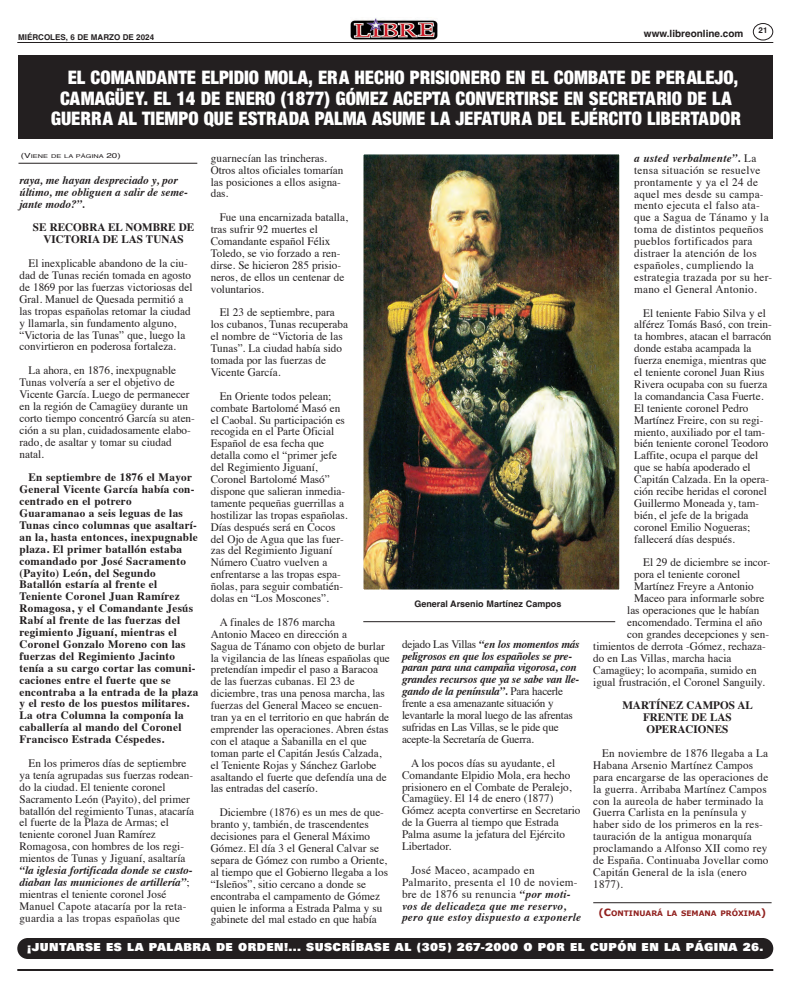
<style>
.page{position:relative;width:792px;height:990px;background:#fff}
.page>*{position:absolute;margin:0;border:0;box-sizing:border-box;transform-origin:0 0}
.t1{font:20px "Sans Black Condensed DTC";color:#fff}
.t2{font:12px "Univers Ultra Bold DTC";letter-spacing:.035em;color:#fff}
.t3{font:11.4px/11.9px "Times";color:#231f20}
.t4{font:700 11.4px/11.9px "Times";letter-spacing:.025em;color:#231f20}
.t5{font:11.4px/11.9px "Times";letter-spacing:.025em;color:#231f20}
.t6{font:11.4px/11.9px "Times";letter-spacing:-.02em;color:#231f20}
.t7{font:11.4px/11.9px "Times";letter-spacing:.02em;color:#231f20}
.t8{font:700 11.4px/11.9px "Times";color:#231f20;text-align:center}
.t9{font:italic 700 11.4px/11.9px "Times";color:#231f20}
.t10{font:700 10px "Helvetica";color:#231f20}
.t11{font:700 9px "Helvetica";color:#231f20}
.t12{font:700 8px "Helvetica";color:#231f20}
.t13{font:700 7.5px "Verdana";color:#91211f}
.t14{font:5.2px "Helvetica";color:#231f20;scale:1.41 1}
.s1{font-size:7px}
.s2{font-weight:700;font-style:italic}
.s3{font-size:10px}
</style>
<div class="page">
<hr style="left:17px;top:969px;width:756px;height:2px;background:#231f20">
<hr style="left:17px;top:42px;width:756px;height:1px;background:#231f20">
<img style="left:350px;top:18px;width:88px;height:22px">
<svg style="left:753px;top:23px;width:20px;height:18px"></svg>
<div style="left:17px;top:938px;width:756px;height:21px;background:#231f20;border-radius:10px"></div>
<hr style="left:593px;top:902px;width:179px;height:1px;background:#231f20">
<hr style="left:19px;top:163px;width:178px;height:1px;background:#231f20">
<img style="left:364px;top:155px;width:254px;height:434px">
<div style="left:360px;top:151px;width:262px;height:442px;border:3px solid #fff"></div>
<div style="left:19px;top:55px;width:754px;height:84px;background:#231f20"></div>
<hr style="left:363px;top:621px;width:252px;height:1px;background:#231f20">
<p class="t12" style="left:18px;top:34px;width:137px">MIÉRCOLES, 6 DE MARZO DE 2024</p>
<p class="t10" style="left:644px;top:29px;width:101px">www.libreonline.com</p>
<p class="t12" style="left:759px;top:27px;width:10px">21</p>
<h1 class="t1" style="left:68px;top:71px;width:672px">EL COMANDANTE ELPIDIO MOLA, ERA HECHO PRISIONERO EN EL COMBATE DE PERALEJO,</h1>
<h1 class="t1" style="left:60px;top:91px;width:673px">CAMAGÜEY. EL 14 DE ENERO (1877) GÓMEZ ACEPTA CONVERTIRSE EN SECRETARIO DE LA</h1>
<h1 class="t1" style="left:51px;top:112px;width:691px">GUERRA AL TIEMPO QUE ESTRADA PALMA ASUME LA JEFATURA DEL EJÉRCITO LIBERTADOR</h1>
<p class="t14" style="left:21px;top:154px;width:72px"><span class="s1">(V</span>IENE DE LA PÁGINA <span class="s1">20)</span></p>
<p class="t9" style="left:20px;top:175px;width:170px">raya, me hayan despreciado y, por último, me obliguen a salir de seme&shy;jante modo?”.</p>
<p class="t8" style="left:33px;top:223px;width:163px">SE RECOBRA EL NOMBRE DE<br>VICTORIA DE LAS TUNAS</p>
<p class="t3" style="left:20px;top:258px;width:174px;text-indent:9px">El inexplicable abandono de la ciu&shy;dad de Tunas recién tomada en agosto de 1869 por las fuerzas victoriosas del Gral. Manuel de Quesada permitió a las tropas españolas retomar la ciudad y llamarla, sin fundamento alguno, “Victoria de las Tunas” que, luego la convirtieron en poderosa fortaleza.</p>
<p class="t3" style="left:20px;top:365px;width:177px;text-indent:9px">La ahora, en 1876, inexpugnable<br>Tunas volvería a ser el objetivo de<br>Vicente García. Luego de permanecer en la región de Camagüey durante un corto tiempo concentró García su aten&shy;ción a su plan, cuidadosamente elabo&shy;rado, de asaltar y tomar su ciudad natal.</p>
<p class="t4" style="left:20px;top:473px;width:180px;text-indent:9px">En septiembre de 1876 el Mayor<br>General Vicente García había con&shy;centrado en el potrero<br>Guaramanao a seis leguas de las<br>Tunas cinco columnas que asaltarí&shy;an la, hasta entonces, inexpugnable plaza. El primer batallón estaba comandado por José Sacramento (Payito) León, del Segundo<br>Batallón estaría al frente el<br>Teniente Coronel Juan Ramírez<br>Romagosa, y el Comandante Jesús<br>Rabí al frente de las fuerzas del regimiento Jiguaní, mientras el<br>Coronel Gonzalo Moreno con las fuerzas del Regimiento Jacinto tenía a su cargo cortar las comuni&shy;caciones entre el fuerte que se encontraba a la entrada de la plaza y el resto de los puestos militares.<br>La otra Columna la componía la caballería al mando del Coronel<br>Francisco Estrada Céspedes.</p>
<p class="t3" style="left:20px;top:758px;width:176px;text-indent:9px">En los primeros días de septiembre ya tenía agrupadas sus fuerzas rodean&shy;do la ciudad. El teniente coronel Sacramento León (Payito), del primer batallón del regimiento Tunas, atacaría el fuerte de la Plaza de Armas; el teniente coronel Juan Ramírez Romagosa, con hombres de los regi&shy;mientos de Tunas y Jiguaní, asaltaría</p>
<p class="t7" style="left:20px;top:865px;width:175px"><span class="s2">“la iglesia fortificada donde se custo&shy;diaban las municiones de artillería”</span>; mientras el teniente coronel José Manuel Capote atacaría por la reta&shy;guardia a las tropas españolas que</p>
<p class="t3" style="left:211px;top:153px;width:134px">guarnecían las trincheras.<br>Otros altos oficiales tomarían las posiciones a ellos asigna&shy;das.</p>
<p class="t3" style="left:211px;top:212px;width:139px;text-indent:9px">Fue una encarnizada batalla, tras sufrir 92 muertes el<br>Comandante español Félix<br>Toledo, se vio forzado a ren&shy;dirse. Se hicieron 285 prisio&shy;neros, de ellos un centenar de voluntarios.</p>
<p class="t3" style="left:211px;top:308px;width:139px;text-indent:9px">El 23 de septiembre, para los cubanos, Tunas recuperaba el nombre de “Victoria de las<br>Tunas”. La ciudad había sido tomada por las fuerzas de<br>Vicente García.</p>
<p class="t3" style="left:211px;top:391px;width:138px;text-indent:9px">En Oriente todos pelean; combate Bartolomé Masó en el Caobal. Su participación es recogida en el Parte Oficial<br>Español de esa fecha que detalla como el “primer jefe del Regimiento Jiguaní,<br>Coronel Bartolomé Masó” dispone que salieran inmedia&shy;tamente pequeñas guerrillas a hostilizar las tropas españolas.<br>Días después será en Cocos del Ojo de Agua que las fuer&shy;zas del Regimiento Jiguaní<br>Número Cuatro vuelven a enfrentarse a las tropas espa&shy;ñolas, para seguir combatién&shy;dolas en “Los Moscones”.</p>
<p class="t3" style="left:211px;top:617px;width:181px;text-indent:9px">A finales de 1876 marcha<br>Antonio Maceo en dirección a<br>Sagua de Tánamo con objeto de burlar la vigilancia de las líneas españolas que pretendían impedir el paso a Baracoa de las fuerzas cubanas. El 23 de diciembre, tras una penosa marcha, las fuerzas del General Maceo se encuen&shy;tran ya en el territorio en que habrán de emprender las operaciones. Abren éstas con el ataque a Sabanilla en el que toman parte el Capitán Jesús Calzada, el Teniente Rojas y Sánchez Garlobe asaltando el fuerte que defendía una de las entradas del caserío.</p>
<p class="t3" style="left:211px;top:807px;width:179px;text-indent:9px">Diciembre (1876) es un mes de que&shy;branto y, también, de trascendentes decisiones para el General Máximo Gómez. El día 3 el General Calvar se separa de Gómez con rumbo a Oriente, al tiempo que el Gobierno llegaba a los “Isleños”, sitio cercano a donde se encontraba el campamento de Gómez quien le informa a Estrada Palma y su gabinete del mal estado en que había</p>
<p class="t11" style="left:414px;top:600px;width:148px">General Arsenio Martínez Campos</p>
<p class="t6" style="left:402px;top:639px;width:179px">dejado Las Villas <span class="s2">“en los momentos más peligrosos en que los españoles se pre&shy;paran para una campaña vigorosa, con grandes recursos que ya se sabe van lle&shy;gando de la península”.</span> Para hacerle frente a esa amenazante situación y levantarle la moral luego de las afrentas sufridas en Las Villas, se le pide que acepte-la Secretaría de Guerra.</p>
<p class="t3" style="left:402px;top:758px;width:180px;text-indent:9px">A los pocos días su ayudante, el<br>Comandante Elpidio Mola, era hecho prisionero en el Combate de Peralejo,<br>Camagüey. El 14 de enero (1877)<br>Gómez acepta convertirse en Secretario de la Guerra al tiempo que Estrada<br>Palma asume la jefatura del Ejército<br>Libertador.</p>
<p class="t5" style="left:402px;top:865px;width:181px;text-indent:9px">José Maceo, acampado en<br>Palmarito, presenta el 10 de noviem&shy;bre de 1876 su renuncia <span class="s2">“por moti&shy;vos de delicadeza que me reservo, pero que estoy dispuesto a exponerle</span></p>
<p class="t5" style="left:634px;top:153px;width:140px"><span class="s2">a usted verbalmente”.</span> La tensa situación se resuelve prontamente y ya el 24 de aquel mes desde su campa&shy;mento ejecuta el falso ata&shy;que a Sagua de Tánamo y la toma de distintos pequeños pueblos fortificados para distraer la atención de los españoles, cumpliendo la estrategia trazada por su her&shy;mano el General Antonio.</p>
<p class="t3" style="left:634px;top:308px;width:139px;text-indent:9px">El teniente Fabio Silva y el alférez Tomás Basó, con trein&shy;ta hombres, atacan el barracón donde estaba acampada la fuerza enemiga, mientras que el teniente coronel Juan Rius<br>Rivera ocupaba con su fuerza la comandancia Casa Fuerte.<br>El teniente coronel Pedro<br>Martínez Freire, con su regi&shy;miento, auxiliado por el tam&shy;bién teniente coronel Teodoro<br>Laffite, ocupa el parque del que se había apoderado el<br>Capitán Calzada. En la opera&shy;ción recibe heridas el coronel<br>Guillermo Moneada y, tam&shy;bién, el jefe de la brigada coronel Emilio Nogueras; fallecerá días después.</p>
<p class="t3" style="left:643px;top:558px;width:129px">El 29 de diciembre se incor-</p>
<p class="t3" style="left:634px;top:570px;width:108px">pora el teniente coronel</p>
<p class="t3" style="left:634px;top:581px;width:121px">Martínez Freyre a Antonio</p>
<p class="t3" style="left:634px;top:593px;width:132px">Maceo para informarle sobre</p>
<p class="t3" style="left:627px;top:605px;width:134px">las operaciones que le habían</p>
<p class="t3" style="left:627px;top:617px;width:137px">encomendado. Termina el año</p>
<p class="t3" style="left:627px;top:629px;width:143px">con grandes decepciones y sen-</p>
<p class="t3" style="left:593px;top:641px;width:174px">timientos de derrota -Gómez, rechaza-</p>
<p class="t3" style="left:593px;top:653px;width:140px">do en Las Villas, marcha hacia</p>
<p class="t3" style="left:593px;top:665px;width:165px">Camagüey; lo acompaña, sumido en</p>
<p class="t3" style="left:593px;top:677px;width:173px">igual frustración, el Coronel Sanguily.</p>
<p class="t8" style="left:622px;top:701px;width:132px">MARTÍNEZ CAMPOS AL<br>FRENTE DE LAS<br>OPERACIONES</p>
<p class="t3" style="left:593px;top:748px;width:177px;text-indent:9px">En noviembre de 1876 llegaba a La<br>Habana Arsenio Martínez Campos para encargarse de las operaciones de la guerra. Arribaba Martínez Campos con la aureola de haber terminado la<br>Guerra Carlista en la península y haber sido de los primeros en la res&shy;tauración de la antigua monarquía proclamando a Alfonso XII como rey de España. Continuaba Jovellar como<br>Capitán General de la isla (enero<br>1877).</p>
<p class="t13" style="left:598px;top:909px;width:169px"><span class="s3">(C</span>ONTINUARÁ LA SEMANA PRÓXIMA<span class="s3">)</span></p>
<p class="t2" style="left:27px;top:943px;width:738px">¡JUNTARSE ES LA PALABRA DE ORDEN!... SUSCRÍBASE AL (305) 267-2000 O POR EL CUPÓN EN LA PÁGINA 26.</p>
</div>
